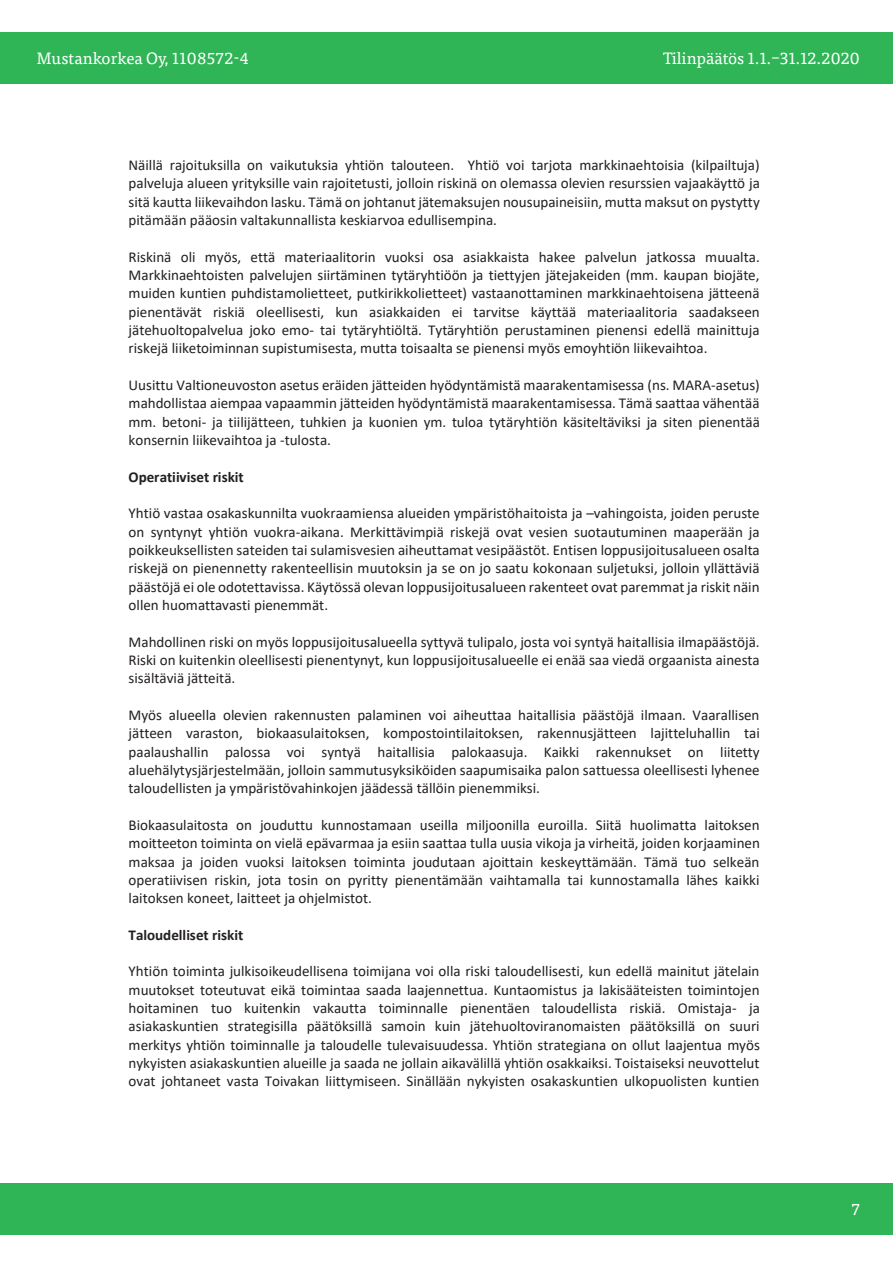
<style>
.page{position:relative;width:893px;height:1263px;background:#fff}
.page>*{position:absolute;margin:0;border:0;box-sizing:border-box;transform-origin:0 0}
.t1{font:16.5px "Tisa Pro";color:#fff}
.t2{font:15px/18.3px "Calibri";color:#231f20;text-align:justify}
.t3{font:700 15px "Calibri";color:#231f20}
</style>
<div class="page">
<div style="left:1px;top:33px;width:892px;height:51px;background:#2fb456"></div>
<div style="left:1px;top:1183px;width:892px;height:52px;background:#2fb456"></div>
<p class="t1" style="left:37px;top:46px;width:213px">Mustankorkea Oy, 1108572-4</p>
<p class="t1" style="left:663px;top:46px;width:198px">Tilinpäätös 1.1.–31.12.2020</p>
<p class="t2" style="left:129px;top:156px;width:633px">Näillä rajoituksilla on vaikutuksia yhtiön talouteen. Yhtiö voi tarjota markkinaehtoisia (kilpailtuja) palveluja alueen yrityksille vain rajoitetusti, jolloin riskinä on olemassa olevien resurssien vajaakäyttö ja sitä kautta liikevaihdon lasku. Tämä on johtanut jätemaksujen nousupaineisiin, mutta maksut on pystytty pitämään pääosin valtakunnallista keskiarvoa edullisempina.</p>
<p class="t2" style="left:129px;top:247px;width:633px">Riskinä oli myös, että materiaalitorin vuoksi osa asiakkaista hakee palvelun jatkossa muualta.<br>Markkinaehtoisten palvelujen siirtäminen tytäryhtiöön ja tiettyjen jätejakeiden (mm. kaupan biojäte, muiden kuntien puhdistamolietteet, putkirikkolietteet) vastaanottaminen markkinaehtoisena jätteenä pienentävät riskiä oleellisesti, kun asiakkaiden ei tarvitse käyttää materiaalitoria saadakseen jätehuoltopalvelua joko emo- tai tytäryhtiöltä. Tytäryhtiön perustaminen pienensi edellä mainittuja riskejä liiketoiminnan supistumisesta, mutta toisaalta se pienensi myös emoyhtiön liikevaihtoa.</p>
<p class="t2" style="left:129px;top:375px;width:633px">Uusittu Valtioneuvoston asetus eräiden jätteiden hyödyntämistä maarakentamisessa (ns. MARA-asetus) mahdollistaa aiempaa vapaammin jätteiden hyödyntämistä maarakentamisessa. Tämä saattaa vähentää mm. betoni- ja tiilijätteen, tuhkien ja kuonien ym. tuloa tytäryhtiön käsiteltäviksi ja siten pienentää konsernin liikevaihtoa ja -tulosta.</p>
<p class="t3" style="left:129px;top:466px;width:117px">Operatiiviset riskit</p>
<p class="t2" style="left:129px;top:504px;width:633px">Yhtiö vastaa osakaskunnilta vuokraamiensa alueiden ympäristöhaitoista ja –vahingoista, joiden peruste on syntynyt yhtiön vuokra-aikana. Merkittävimpiä riskejä ovat vesien suotautuminen maaperään ja poikkeuksellisten sateiden tai sulamisvesien aiheuttamat vesipäästöt. Entisen loppusijoitusalueen osalta riskejä on pienennetty rakenteellisin muutoksin ja se on jo saatu kokonaan suljetuksi, jolloin yllättäviä päästöjä ei ole odotettavissa. Käytössä olevan loppusijoitusalueen rakenteet ovat paremmat ja riskit näin ollen huomattavasti pienemmät.</p>
<p class="t2" style="left:129px;top:632px;width:633px">Mahdollinen riski on myös loppusijoitusalueella syttyvä tulipalo, josta voi syntyä haitallisia ilmapäästöjä.<br>Riski on kuitenkin oleellisesti pienentynyt, kun loppusijoitusalueelle ei enää saa viedä orgaanista ainesta sisältäviä jätteitä.</p>
<p class="t2" style="left:129px;top:705px;width:633px">Myös alueella olevien rakennusten palaminen voi aiheuttaa haitallisia päästöjä ilmaan. Vaarallisen jätteen varaston, biokaasulaitoksen, kompostointilaitoksen, rakennusjätteen lajitteluhallin tai paalaushallin palossa voi syntyä haitallisia palokaasuja. Kaikki rakennukset on liitetty aluehälytysjärjestelmään, jolloin sammutusyksiköiden saapumisaika palon sattuessa oleellisesti lyhenee taloudellisten ja ympäristövahinkojen jäädessä tällöin pienemmiksi.</p>
<p class="t2" style="left:129px;top:815px;width:633px">Biokaasulaitosta on jouduttu kunnostamaan useilla miljoonilla euroilla. Siitä huolimatta laitoksen moitteeton toiminta on vielä epävarmaa ja esiin saattaa tulla uusia vikoja ja virheitä, joiden korjaaminen maksaa ja joiden vuoksi laitoksen toiminta joudutaan ajoittain keskeyttämään. Tämä tuo selkeän operatiivisen riskin, jota tosin on pyritty pienentämään vaihtamalla tai kunnostamalla lähes kaikki laitoksen koneet, laitteet ja ohjelmistot.</p>
<p class="t3" style="left:129px;top:924px;width:116px">Taloudelliset riskit</p>
<p class="t2" style="left:129px;top:962px;width:633px">Yhtiön toiminta julkisoikeudellisena toimijana voi olla riski taloudellisesti, kun edellä mainitut jätelain muutokset toteutuvat eikä toimintaa saada laajennettua. Kuntaomistus ja lakisääteisten toimintojen hoitaminen tuo kuitenkin vakautta toiminnalle pienentäen taloudellista riskiä. Omistaja- ja asiakaskuntien strategisilla päätöksillä samoin kuin jätehuoltoviranomaisten päätöksillä on suuri merkitys yhtiön toiminnalle ja taloudelle tulevaisuudessa. Yhtiön strategiana on ollut laajentua myös nykyisten asiakaskuntien alueille ja saada ne jollain aikavälillä yhtiön osakkaiksi. Toistaiseksi neuvottelut ovat johtaneet vasta Toivakan liittymiseen. Sinällään nykyisten osakaskuntien ulkopuolisten kuntien</p>
<p class="t1" style="left:851px;top:1197px;width:10px">7</p>
</div>
